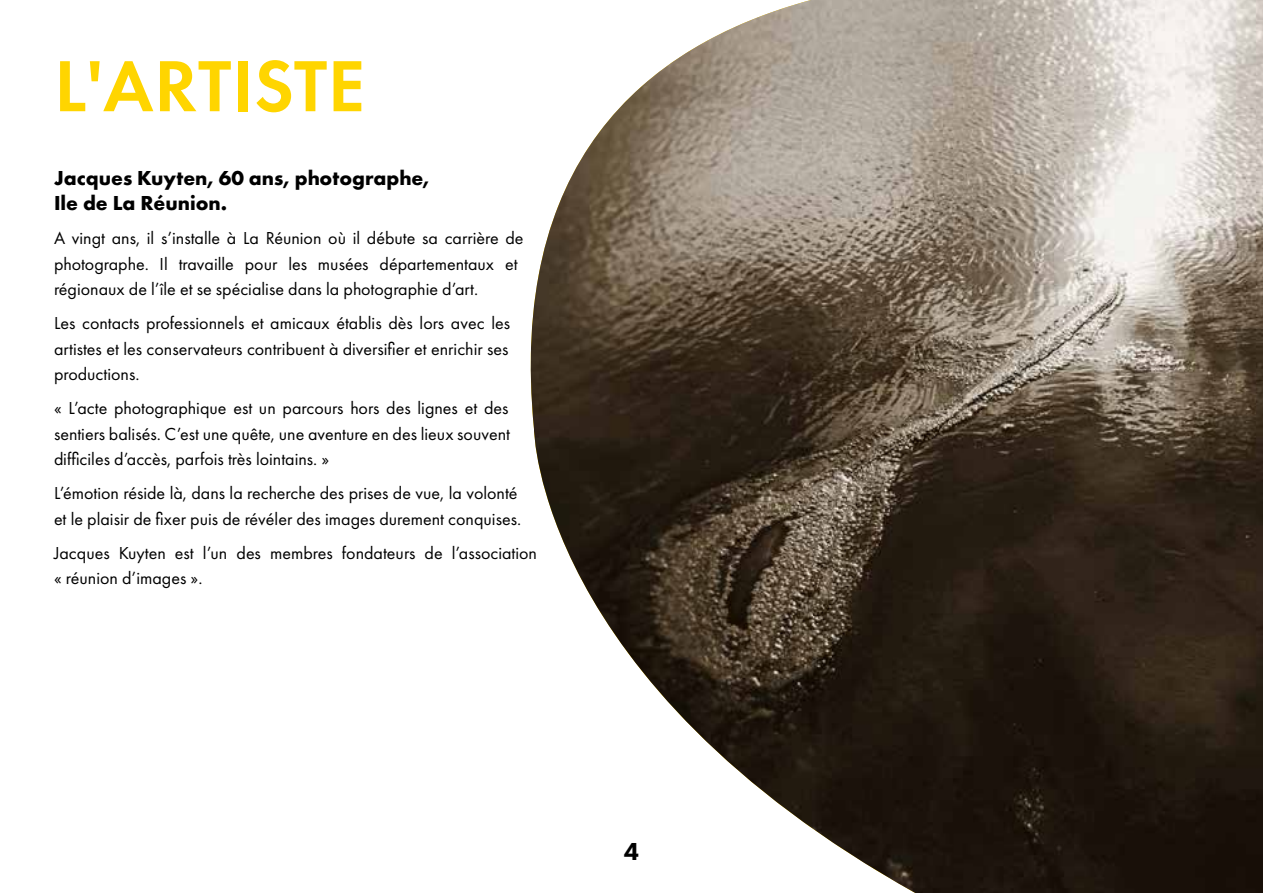
<style>
.page{position:relative;width:1263px;height:893px;background:#fff}
.page>*{position:absolute;margin:0;border:0;box-sizing:border-box;transform-origin:0 0}
.t1{font:600 75px "Futura PT";letter-spacing:.01em;color:#ffd500}
.t2{font:800 25.5px "Futura PT";color:#000}
.t3{font:700 21px/25.5px "Futura PT";color:#000}
.t4{font:18px/25.5px "Futura PT";color:#000}
</style>
<div class="page">
<img style="left:530px;top:0;width:733px;height:893px">
<h1 class="t1" style="left:54px;top:39px;width:312px">L'ARTISTE</h1>
<p class="t3" style="left:54px;top:165px;width:377px">Jacques Kuyten, 60 ans, photographe,<br>Ile de La Réunion.</p>
<p class="t4" style="left:54px;top:225px;width:471px">A vingt ans, il s’installe à La Réunion où il débute sa carrière de photographe. Il travaille pour les musées départementaux et régionaux de l’île et se spécialise dans la photographie d’art.</p>
<p class="t4" style="left:54px;top:311px;width:458px;text-align:justify">Les contacts professionnels et amicaux établis dès lors avec les artistes et les conservateurs contribuent à diversifier et enrichir ses productions.</p>
<p class="t4" style="left:54px;top:396px;width:457px;text-align:justify">« L’acte photographique est un parcours hors des lignes et des sentiers balisés. C’est une quête, une aventure en des lieux souvent difficiles d’accès, parfois très lointains. »</p>
<p class="t4" style="left:54px;top:481px;width:469px">L’émotion réside là, dans la recherche des prises de vue, la volonté et le plaisir de fixer puis de révéler des images durement conquises.</p>
<p class="t4" style="left:54px;top:540px;width:484px">Jacques Kuyten est l’un des membres fondateurs de l’association « réunion d’images ».</p>
<h2 class="t2" style="left:624px;top:836px;width:17px">4</h2>
</div>
